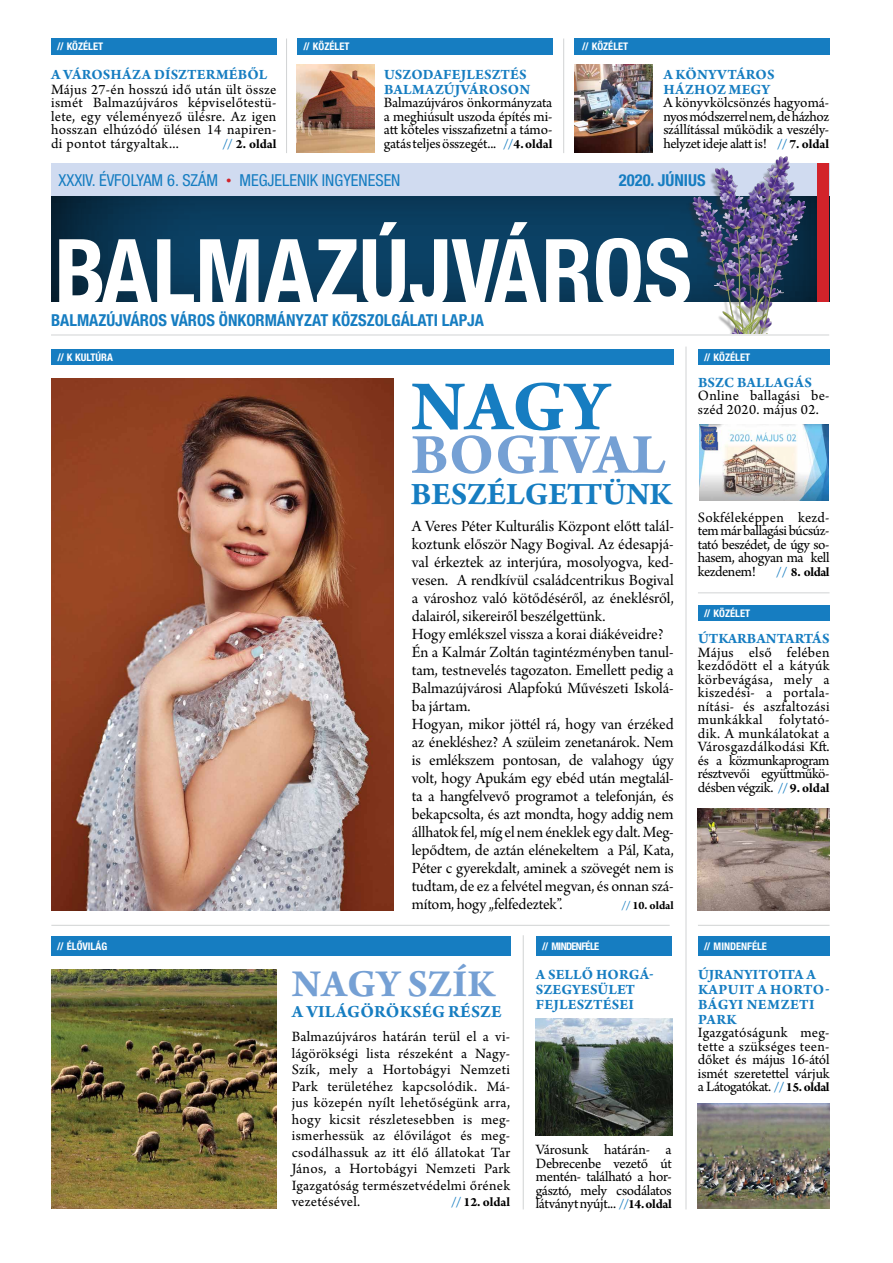
<style>
.page{position:relative;width:893px;height:1263px;background:#fff}
.page>*{position:absolute;margin:0;border:0;box-sizing:border-box;transform-origin:0 0}
.t1{font:700 condensed 92.25px "Helvetica Neue LT Pro";color:#fff}
.t2{font:700 75px "Arno Pro";color:#167dc1}
.t3{font:700 60px "Arno Pro";color:#75a0d4}
.t4{font:700 40.5px "Arno Pro";color:#75a0d4}
.t5{font:700 33px "Arno Pro";color:#167dc1}
.t6{font:700 18px "Arno Pro";color:#167dc1}
.t7{font:16.5px/18px "Arno Pro Subhead";letter-spacing:-.005em;color:#000}
.t8{font:700 condensed 16.5px "Helvetica Neue LT Pro";color:#167dc1}
.t9{font:condensed 16.5px "Helvetica Neue LT Pro";color:#167dc1}
.t10{font:15px/13.5px "Arno Pro";letter-spacing:-.015em;color:#000;text-align:justify}
.t11{font:700 15px/15px "Arno Pro";letter-spacing:.01em;color:#167dc1;text-align:right}
.t12{font:15px/13.5px "Arno Pro";letter-spacing:.02em;color:#000}
.t13{font:700 15px/15px "Arno Pro";letter-spacing:.03em;color:#167dc1}
.t14{font:700 13.5px "Arno Pro";letter-spacing:-.005em;color:#000}
.t15{font:700 12px "Arno Pro";color:#000}
.t16{font:700 condensed 10.5px "Helvetica Neue LT Pro";color:#fff}
.s1{color:#167dc1}
.s2{font-weight:700;font-size:13.5px;color:#167dc1}
.s3{font-weight:700;font-size:13.5px}
</style>
<div class="page">
<div style="left:51px;top:163px;width:778px;height:32px;background:#d0dbf0"></div>
<svg style="left:51px;top:193px;width:779px;height:109px;background:#0f3e5e"></svg>
<div style="left:817px;top:163px;width:12px;height:138px;background:#d2232a"></div>
<hr style="left:51px;top:335px;width:778px;height:1px;background:#d1d3d4">
<hr style="left:286px;top:39px;width:1px;height:114px;background:#d1d3d4">
<hr style="left:563px;top:39px;width:1px;height:114px;background:#d1d3d4">
<div style="left:297px;top:39px;width:255px;height:16px;background:#167dc1"></div>
<div style="left:51px;top:39px;width:225px;height:16px;background:#167dc1"></div>
<div style="left:574px;top:39px;width:255px;height:16px;background:#167dc1"></div>
<img style="left:574px;top:65px;width:78px;height:88px">
<img style="left:296px;top:65px;width:78px;height:88px">
<hr style="left:51px;top:925px;width:619px;height:1px;background:#d1d3d4">
<hr style="left:698px;top:592px;width:131px;height:1px;background:#d1d3d4">
<hr style="left:698px;top:925px;width:131px;height:1px;background:#d1d3d4">
<hr style="left:686px;top:347px;width:1px;height:862px;background:#d1d3d4">
<hr style="left:523px;top:935px;width:1px;height:274px;background:#d1d3d4">
<div style="left:51px;top:349px;width:623px;height:16px;background:#167dc1"></div>
<div style="left:698px;top:349px;width:131px;height:16px;background:#167dc1"></div>
<div style="left:698px;top:605px;width:131px;height:16px;background:#167dc1"></div>
<div style="left:698px;top:936px;width:131px;height:19px;background:#167dc1"></div>
<div style="left:536px;top:936px;width:136px;height:19px;background:#167dc1"></div>
<div style="left:51px;top:936px;width:459px;height:19px;background:#167dc1"></div>
<img style="left:700px;top:425px;width:129px;height:76px">
<img style="left:698px;top:1103px;width:131px;height:106px">
<img style="left:536px;top:1019px;width:137px;height:116px">
<img style="left:51px;top:969px;width:225px;height:240px">
<img style="left:698px;top:808px;width:131px;height:102px">
<img style="left:51px;top:378px;width:343px;height:532px">
<img style="left:678px;top:156px;width:128px;height:178px">
<p class="t16" style="left:57px;top:40px;width:47px">// KÖZÉLET</p>
<p class="t16" style="left:303px;top:40px;width:47px">// KÖZÉLET</p>
<p class="t16" style="left:582px;top:40px;width:47px">// KÖZÉLET</p>
<p class="t11" style="left:51px;top:67px;width:218px">A VÁROSHÁZA DÍSZTERMÉBŐL</p>
<p class="t10" style="left:51px;top:83px;width:227px">Május 27-én hosszú idő után ült össze ismét Balmazújváros képviselőtestü&shy;lete, egy véleményező ülésre. Az igen hosszan elhúzódó ülésen 14 napiren&shy;di pontot tárgyaltak...</p>
<p class="t14" style="left:222px;top:136px;width:56px"><span class="s1">//</span> 2. OLDAL</p>
<p class="t11" style="left:384px;top:67px;width:97px">AFEJLESZTÉS<br>BALMAZÚJVÁROSO</p>
<p class="t11" style="left:384px;top:67px;width:22px">USZOD</p>
<p class="t11" style="left:519px;top:82px;width:12px">N</p>
<p class="t10" style="left:384px;top:97px;width:170px">Balmazújváros önkormányzata a meghiúsult uszoda építés mi&shy;att köteles visszafizetni a támo&shy;gatás teljes összegét... <span class="s2">//</span> <span class="s3">4. OLDAL</span></p>
<p class="t11" style="left:663px;top:67px;width:113px;text-align:left">A KÖNYVTÁROS<br>HÁZHOZ MEGY</p>
<p class="t10" style="left:663px;top:97px;width:167px">A könyvkölcsönzés hagyomá&shy;nyos módszerrel nem, de házhoz szállítással működik a veszély&shy;helyzet ideje alatt is! <span class="s2">//</span> <span class="s3">7. OLDAL</span></p>
<p class="t9" style="left:58px;top:170px;width:344px">XXXIV. ÉVFOLYAM 6. SZÁM <sup>●</sup> MEGJELENIK INGYENESEN</p>
<p class="t8" style="left:619px;top:170px;width:88px">2020. JÚNI US</p>
<h1 class="t1" style="left:55px;top:216px;width:639px">BALMAZÚJVÁROS</h1>
<p class="t8" style="left:171px;top:310px;width:10px">VÁROS</p>
<p class="t8" style="left:219px;top:310px;width:39px">ÖNKORMÁ</p>
<p class="t8" style="left:286px;top:310px;width:74px">NYZAT KÖZSZOL</p>
<p class="t8" style="left:392px;top:310px;width:86px">GÁLATI LAPJA</p>
<p class="t8" style="left:51px;top:310px;width:20px">BALMAZÚJVÁROS</p>
<p class="t16" style="left:57px;top:351px;width:57px">// K KULTÚRA</p>
<p class="t16" style="left:704px;top:351px;width:47px">// KÖZÉLET</p>
<h2 class="t2" style="left:411px;top:363px;width:199px">NAGY</h2>
<h3 class="t3" style="left:411px;top:420px;width:256px">BOGIVAL</h3>
<h3 class="t5" style="left:411px;top:475px;width:262px">BESZÉLGETTÜNK</h3>
<p class="t7" style="left:412px;top:518px;width:263px">A Veres Péter Kulturális Központ előtt talál&shy;koztunk először Nagy Bogival. Az édesapjá&shy;val érkeztek az interjúra, mosolyogva, ked&shy;vesen. A rendkívül családcentrikus Bogival a városhoz való kötődéséről, az éneklésről, dalairól, sikereiről beszélgettünk.<br>Hogy emlékszel vissza a korai diákéveidre?<br>Én a Kalmár Zoltán tagintézményben tanul&shy;tam, testnevelés tagozaton. Emellett pedig a Balmazújvárosi Alapfokú Művészeti Iskolá&shy;ba jártam.<br>Hogyan, mikor jöttél rá, hogy van érzéked az énekléshez? A szüleim zenetanárok. Nem is emlékszem pontosan, de valahogy úgy volt, hogy Apukám egy ebéd után megtalál&shy;ta a hangfelvevő programot a telefonján, és bekapcsolta, és azt mondta, hogy addig nem állhatok fel, míg el nem éneklek egy dalt. Meg&shy;lepődtem, de aztán elénekeltem a Pál, Kata, Péter c gyerekdalt, aminek a szövegét nem is tudtam, de ez a felvétel megvan, és onnan szá&shy;mítom, hogy „felfedeztek”.</p>
<p class="t15" style="left:621px;top:898px;width:54px"><span class="s1">//</span> 10. OLDAL</p>
<p class="t11" style="left:698px;top:376px;width:96px">BSZ C BALLAGÁS</p>
<p class="t12" style="left:698px;top:390px;width:133px">Online ballagási be&shy;széd 2020. május 02.</p>
<p class="t10" style="left:698px;top:511px;width:133px">Sokféleképpen kezd&shy;tem már ballagási búcsúz&shy;tató beszédet, de úgy so&shy;hasem, ahogyan ma kell kezdenem!</p>
<p class="t14" style="left:776px;top:564px;width:55px"><span class="s1">//</span> 8. OLDAL</p>
<p class="t16" style="left:704px;top:607px;width:47px">// KÖZÉLET</p>
<p class="t11" style="left:698px;top:632px;width:133px">ÚTKARBAN TARTÁS</p>
<p class="t10" style="left:698px;top:646px;width:133px">Május első felében kezdődött el a kátyúk körbevágása, mely a kiszedési- a portala&shy;nítási- és aszfaltozási munkákkal folytató&shy;dik. A munkálatokat a Városgazdálkodási Kft. és a közmunkaprogram résztvevői együttműkö&shy;désben végzik. <span class="s2">//</span> <span class="s3">9. OLDAL</span></p>
<p class="t16" style="left:57px;top:940px;width:51px">// ÉLŐVILÁG</p>
<p class="t16" style="left:542px;top:940px;width:59px">// MIN DENFÉLE</p>
<p class="t16" style="left:704px;top:940px;width:64px">// MIN DENFÉLE</p>
<h3 class="t4" style="left:292px;top:960px;width:204px">NAGY SZÍK</h3>
<p class="t6" style="left:292px;top:1001px;width:39px">A VILÁGÖRÖKSÉG</p>
<p class="t6" style="left:448px;top:1001px;width:12px">RÉSZE</p>
<p class="t10" style="left:292px;top:1029px;width:220px;line-height:16.5px">Balmazújváros határán terül el a vi&shy;lágörökségi lista részeként a Nagy-Szík, mely a Hortobágyi Nemzeti Park területéhez kapcsolódik. Má&shy;jus közepén nyílt lehetőségünk arra, hogy kicsit részletesebben is meg&shy;ismerhessük az élővilágot és meg&shy;csodálhassuk az itt élő állatokat Tar János, a Hortobágyi Nemzeti Park Igazgatóság természetvédelmi őrének vezetésével.</p>
<p class="t14" style="left:451px;top:1194px;width:61px"><span class="s1">//</span> 12. OLDAL</p>
<p class="t11" style="left:536px;top:967px;width:22px">A SELLŐ</p>
<p class="t11" style="left:596px;top:967px;width:12px">HORGÁ</p>
<p class="t11" style="left:649px;top:967px;width:6px">-</p>
<p class="t11" style="left:536px;top:982px;width:10px">SZEGYES</p>
<p class="t11" style="left:598px;top:982px;width:21px">ÜLET</p>
<p class="t11" style="left:536px;top:997px;width:18px">FEJLESZTÉSEI</p>
<p class="t10" style="left:536px;top:1144px;width:137px">Városunk határán- a Debrecenbe vezető út mentén- található a hor&shy;gásztó, mely csodálatos látványt nyújt... <span class="s2">//</span> <span class="s3">14. OLDAL</span></p>
<p class="t11" style="left:698px;top:967px;width:91px">ÚJRANYITOTTA</p>
<p class="t13" style="left:698px;top:967px;width:133px;text-indent:108px">A<br>KAPUIT A HORTO-<br>BÁGYI NEMZETI<br>PARK</p>
<p class="t10" style="left:698px;top:1027px;width:133px">Igazgatóságunk meg&shy;tette a szükséges teen&shy;dőket és május 16-ától ismét szeretettel várjuk a Látogatókat. <span class="s2">//</span> <span class="s3">15. OLDAL</span></p>
</div>
